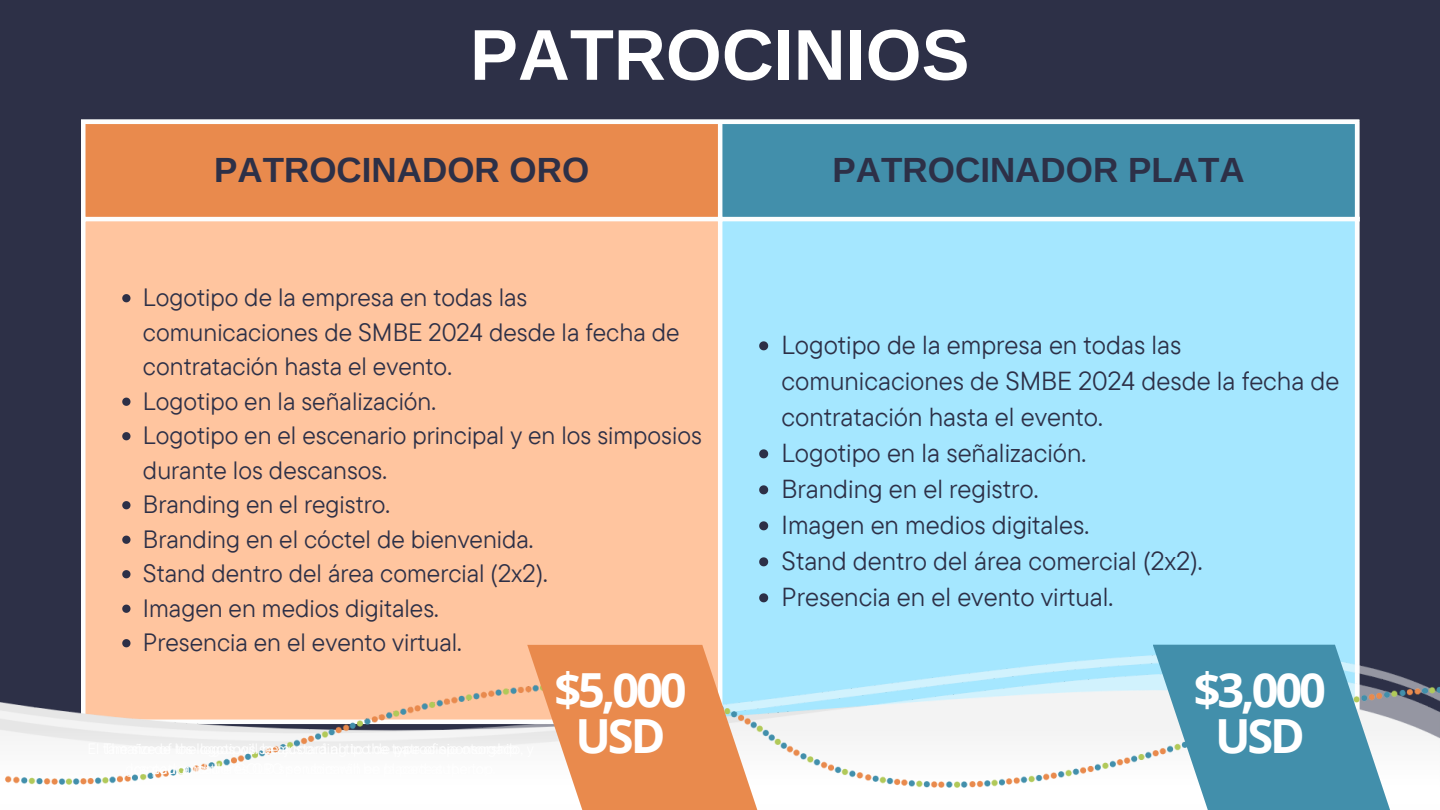
<style>
.page{position:relative;width:1440px;height:810px;background:#2d3047}
.page>*{position:absolute;margin:0;border:0;box-sizing:border-box;transform-origin:0 0}
.t1{font:700 72px "Arimo";color:#fff}
.t2{font:700 47px/46.5px "Open Sans";letter-spacing:-.065em;color:#fff;text-align:center}
.t3{font:700 35px "Arimo";color:#2d3047}
.t4{font:26px/36px "TT Commons Pro";color:#2d3047}
.t5{font:25px/34.5px "TT Commons Pro";color:#2d3047}
</style>
<div class="page">
<div style="left:83px;top:122px;width:637px;height:97px;background:#e98a4d"></div>
<div style="left:720px;top:122px;width:637px;height:97px;background:#428fab"></div>
<div style="left:83px;top:219px;width:637px;height:503px;background:#ffc59f"></div>
<div style="left:720px;top:219px;width:637px;height:503px;background:#a5e7ff"></div>
<svg style="left:122px;top:294px;width:8px;height:8px"></svg>
<svg style="left:122px;top:398px;width:8px;height:8px"></svg>
<svg style="left:122px;top:432px;width:8px;height:8px"></svg>
<svg style="left:122px;top:501px;width:8px;height:8px"></svg>
<svg style="left:122px;top:536px;width:8px;height:8px"></svg>
<svg style="left:122px;top:570px;width:8px;height:8px"></svg>
<svg style="left:122px;top:605px;width:8px;height:8px"></svg>
<svg style="left:122px;top:639px;width:8px;height:8px"></svg>
<svg style="left:759px;top:341px;width:9px;height:9px"></svg>
<svg style="left:759px;top:449px;width:9px;height:9px"></svg>
<svg style="left:759px;top:485px;width:9px;height:9px"></svg>
<svg style="left:759px;top:521px;width:9px;height:9px"></svg>
<svg style="left:759px;top:557px;width:9px;height:9px"></svg>
<svg style="left:759px;top:593px;width:9px;height:9px"></svg>
<div style="left:81px;top:124px;width:5px;height:596px;background:#fdfefe"></div>
<hr style="left:718px;top:124px;width:4px;height:596px;background:#fdfefe">
<hr style="left:1355px;top:124px;width:4px;height:596px;background:#fdfefe">
<hr style="left:81px;top:120px;width:1278px;height:4px;background:#fdfefe">
<hr style="left:81px;top:217px;width:1278px;height:4px;background:#fdfefe">
<img style="left:0;top:653px;width:1440px;height:157px">
<svg style="left:527px;top:645px;width:233px;height:165px"></svg>
<svg style="left:1153px;top:645px;width:242px;height:165px"></svg>
<p class="t1" style="left:470px;top:15px;width:501px">PATROCINIOS</p>
<h1 class="t3" style="left:214px;top:150px;width:377px">PATROCINADOR ORO</h1>
<p class="t3" style="left:833px;top:150px;width:414px">PATROCINADOR PLATA</p>
<p class="t5" style="left:143px;top:279px;width:538px">Logotipo de la empresa en todas las comunicaciones de SMBE 2024 desde la fecha de contratación hasta el evento.</p>
<p class="t5" style="left:143px;top:383px;width:295px">Logotipo en la señalización.</p>
<p class="t5" style="left:143px;top:417px;width:560px">Logotipo en el escenario principal y en los simposios durante los descansos.</p>
<p class="t5" style="left:143px;top:486px;width:248px">Branding en el registro.</p>
<p class="t5" style="left:143px;top:521px;width:392px">Branding en el cóctel de bienvenida.</p>
<p class="t5" style="left:143px;top:555px;width:406px">Stand dentro del área comercial (2x2).</p>
<p class="t5" style="left:143px;top:590px;width:297px">Imagen en medios digitales.</p>
<p class="t5" style="left:143px;top:624px;width:320px">Presencia en el evento virtual.</p>
<p class="t4" style="left:782px;top:326px;width:559px">Logotipo de la empresa en todas las comunicaciones de SMBE 2024 desde la fecha de contratación hasta el evento.</p>
<p class="t4" style="left:782px;top:434px;width:306px">Logotipo en la señalización.</p>
<p class="t4" style="left:782px;top:470px;width:258px">Branding en el registro.</p>
<p class="t4" style="left:782px;top:506px;width:309px">Imagen en medios digitales.</p>
<p class="t4" style="left:782px;top:542px;width:422px">Stand dentro del área comercial (2x2).</p>
<p class="t4" style="left:782px;top:578px;width:333px">Presencia en el evento virtual.</p>
<p class="t2" style="left:554px;top:665px;width:134px">$5,000<br>USD</p>
<p class="t2" style="left:1194px;top:665px;width:134px">$3,000<br>USD</p>
</div>
